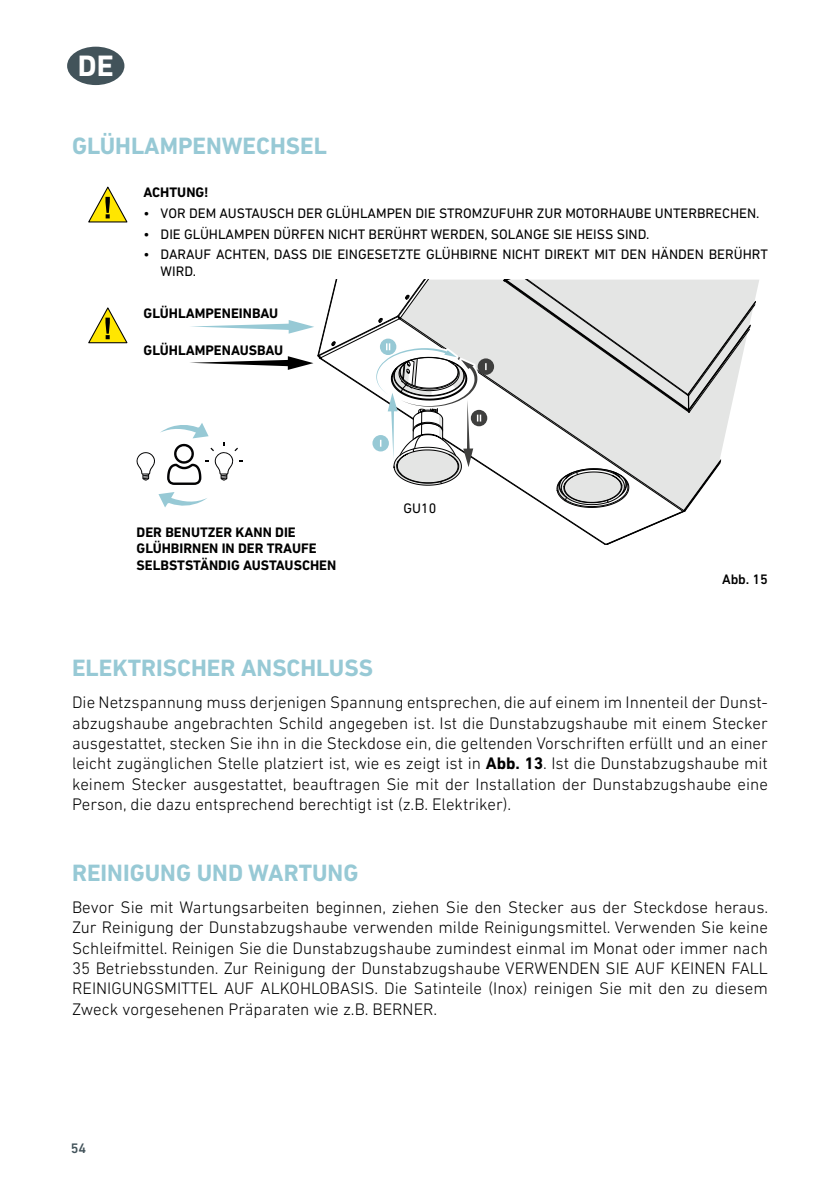
<style>
.page{position:relative;width:840px;height:1191px;background:#fff}
.page>*{position:absolute;margin:0;border:0;box-sizing:border-box;transform-origin:0 0}
.t1{font:700 30px "DIN Next LT Pro";color:#fff}
.t2{font:700 24px "DIN Next LT Pro";color:#97c9d5}
.t3{font:300 17px/20.4px "DIN Next LT Pro";color:#000;text-align:justify}
.t4{font:14px/16.8px "DIN Next LT Pro";color:#000}
.t5{font:700 14px/16.8px "DIN Next LT Pro";color:#000}
.t6{font:500 14px "DIN Next LT Pro";color:#000}
.t7{font:500 14px "DIN Next LT Pro";color:#42535a}
.s1{font-weight:700}
</style>
<div class="page">
<div style="left:67px;top:47px;width:57px;height:38px;background:#42535a;border-radius:50%"></div>
<svg style="left:88px;top:186px;width:40px;height:37px"></svg>
<svg style="left:88px;top:307px;width:40px;height:37px"></svg>
<svg style="left:136px;top:279px;width:623px;height:266px"></svg>
<h1 class="t1" style="left:78px;top:48px;width:37px">DE</h1>
<h2 class="t2" style="left:72px;top:132px;width:256px">GLÜHLAMPENWECHSEL</h2>
<p class="t5" style="left:143px;top:184px;width:67px">ACHTUNG!</p>
<p class="t4" style="left:143px;top:204px;width:617px">• VOR DEM AUSTAUSCH DER GLÜHLAMPEN DIE STROMZUFUHR ZUR MOTORHAUBE UNTERBRECHEN.</p>
<p class="t4" style="left:143px;top:225px;width:507px">• DIE GLÜHLAMPEN DÜRFEN NICHT BERÜHRT WERDEN, SOLANGE SIE HEISS SIND.</p>
<p class="t4" style="left:160px;top:246px;width:608px;text-indent:-17px">• DARAUF ACHTEN, DASS DIE EINGESETZTE GLÜHBIRNE NICHT DIREKT MIT DEN HÄNDEN BERÜHRT<br>WIRD.</p>
<p class="t5" style="left:143px;top:305px;width:136px">GLÜHLAMPENEINBAU</p>
<p class="t5" style="left:143px;top:341px;width:141px">GLÜHLAMPENAUSBAU</p>
<p class="t5" style="left:136px;top:523px;width:201px">DER BENUTZER KANN DIE<br>GLÜHBIRNEN IN DER TRAUFE<br>SELBSTSTÄNDIG AUSTAUSCHEN</p>
<p class="t4" style="left:403px;top:499px;width:34px">GU10</p>
<p class="t6" style="left:721px;top:571px;width:47px">Abb. 15</p>
<h2 class="t2" style="left:72px;top:654px;width:302px">ELEKTRISCHER ANSCHLUSS</h2>
<p class="t3" style="left:72px;top:692px;width:697px">Die Netzspannung muss derjenigen Spannung entsprechen, die auf einem im Innenteil der Dunst&shy;abzugshaube angebrachten Schild angegeben ist. Ist die Dunstabzugshaube mit einem Stecker ausgestattet, stecken Sie ihn in die Steckdose ein, die geltenden Vorschriften erfüllt und an einer leicht zugänglichen Stelle platziert ist, wie es zeigt ist in <span class="s1">Abb. 13</span>. Ist die Dunstabzugshaube mit keinem Stecker ausgestattet, beauftragen Sie mit der Installation der Dunstabzugshaube eine Person, die dazu entsprechend berechtigt ist (z.B. Elektriker).</p>
<h2 class="t2" style="left:72px;top:858px;width:288px">REINIGUNG UND WARTUNG</h2>
<p class="t3" style="left:72px;top:896px;width:697px">Bevor Sie mit Wartungsarbeiten beginnen, ziehen Sie den Stecker aus der Steckdose heraus.<br>Zur Reinigung der Dunstabzugshaube verwenden milde Reinigungsmittel. Verwenden Sie keine Schleifmittel. Reinigen Sie die Dunstabzugshaube zumindest einmal im Monat oder immer nach 35 Betriebsstunden. Zur Reinigung der Dunstabzugshaube VERWENDEN SIE AUF KEINEN FALL REINIGUNGSMITTEL AUF ALKOHLOBASIS. Die Satinteile (Inox) reinigen Sie mit den zu diesem Zweck vorgesehenen Präparaten wie z.B. BERNER.</p>
<p class="t7" style="left:71px;top:1139px;width:17px">54</p>
</div>
